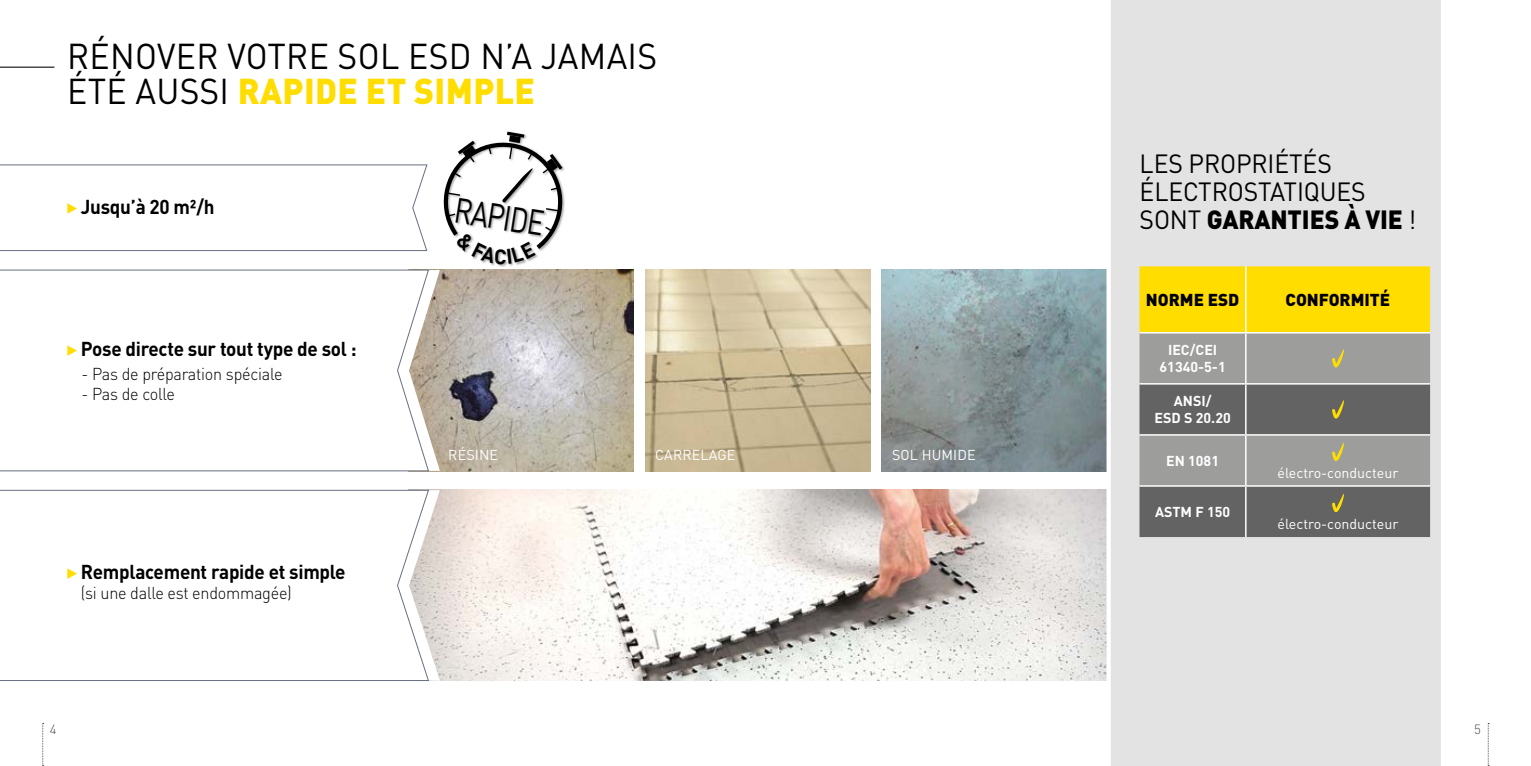
<style>
.page{position:relative;width:1531px;height:766px;background:#fff}
.page>*{position:absolute;margin:0;border:0;box-sizing:border-box;transform-origin:0 0}
.t1{font:35.55px/35.5px "DIN Pro";letter-spacing:.01em;color:#000;scale:.95 1}
.t2{font:34.8px "DIN";color:#000;scale:.8 1}
.t3{font:26.1px/27.6px "DIN Pro";letter-spacing:-.005em;color:#000;scale:.95 1}
.t4{font:700 19.95px "DIN Pro";letter-spacing:-.015em;color:#000;scale:.95 1}
.t5{font:300 17.1px "DIN Pro";letter-spacing:-.015em;color:#000;scale:.95 1}
.t6{font:900 17.1px "DIN Pro";color:#000}
.t7{font:14.25px "DIN Pro";color:#fff}
.t8{font:700 14.25px/17.1px "DIN Pro";color:#fff;text-align:center}
.t9{font:300 13.2px "DIN Pro";color:#424854}
.s1{font-weight:900;color:#fd0}
.s2{font-weight:900}
</style>
<div class="page">
<img style="left:429px;top:269px;width:205px;height:202px">
<img style="left:440px;top:490px;width:664px;height:190px">
<img style="left:645px;top:269px;width:225px;height:202px">
<img style="left:881px;top:269px;width:223px;height:202px">
<svg style="left:429px;top:270px;width:11px;height:200px;fill:#b8ab9b"></svg>
<svg style="left:429px;top:490px;width:11px;height:190px;fill:#ded8d2"></svg>
<svg style="left:0;top:269px;width:429px;height:202px"></svg>
<svg style="left:0;top:489px;width:429px;height:192px"></svg>
<svg style="left:67px;top:345px;width:10px;height:11px"></svg>
<svg style="left:67px;top:568px;width:10px;height:10px"></svg>
<hr style="left:0;top:67px;width:54px;height:1px;background:#000">
<div style="left:1104px;top:0;width:337px;height:765px;background:#e3e3e3"></div>
<svg style="left:1139px;top:266px;width:291px;height:271px;background:#a39a64"></svg>
<svg style="left:0;top:164px;width:428px;height:87px"></svg>
<hr style="left:0;top:250px;width:427px;height:1px;background:#676f81">
<div style="left:443px;top:131px;width:122px;height:136px;background:#000;opacity:.35"></div>
<svg style="left:1488px;top:723px;width:1px;height:43px"></svg>
<svg style="left:42px;top:723px;width:2px;height:43px"></svg>
<svg style="left:443px;top:132px;width:121px;height:132px"></svg>
<h1 class="t1" style="left:67px;top:37px;width:623px">RÉNOVER VOTRE SOL ESD N’A JAMAIS<br>ÉTÉ AUSSI <span class="s1">RAPIDE ET SIMPLE</span></h1>
<p class="t4" style="left:81px;top:193px;width:142px">Jusqu’à 20 m²/h</p>
<h2 class="t2" style="left:458px;top:188px;width:115px;rotate:9deg">RAPIDE</h2>
<p class="t4" style="left:81px;top:335px;width:292px">Pose directe sur tout type de sol :</p>
<p class="t5" style="left:82px;top:362px;width:213px">- Pas de préparation spéciale</p>
<p class="t5" style="left:82px;top:382px;width:100px">- Pas de colle</p>
<p class="t4" style="left:81px;top:558px;width:280px">Remplacement rapide et simple</p>
<p class="t5" style="left:81px;top:581px;width:224px">(si une dalle est endommagée)</p>
<p class="t7" style="left:448px;top:445px;width:51px">RÉSINE</p>
<p class="t7" style="left:655px;top:445px;width:82px">CARRELAGE</p>
<p class="t7" style="left:892px;top:445px;width:85px">SOL HUMIDE</p>
<h3 class="t3" style="left:1139px;top:149px;width:293px">LES PROPRIÉTÉS<br>ÉLECTROSTATIQUES<br>SONT <span class="s2">GARANTIES À VIE</span> !</h3>
<p class="t6" style="left:1146px;top:288px;width:95px">NORME ESD</p>
<p class="t6" style="left:1285px;top:288px;width:106px">CONFORMITÉ</p>
<p class="t8" style="left:1159px;top:341px;width:68px">IEC/CEI<br>61340-5-1</p>
<p class="t8" style="left:1154px;top:392px;width:78px">ANSI/<br>ESD S 20.20</p>
<p class="t8" style="left:1166px;top:451px;width:54px">EN 1081</p>
<p class="t7" style="left:1277px;top:463px;width:122px">électro-conducteur</p>
<p class="t8" style="left:1155px;top:502px;width:77px">ASTM F 150</p>
<p class="t7" style="left:1277px;top:514px;width:122px">électro-conducteur</p>
<p class="t9" style="left:50px;top:719px;width:8px">4</p>
<p class="t9" style="left:1474px;top:719px;width:8px">5</p>
</div>
